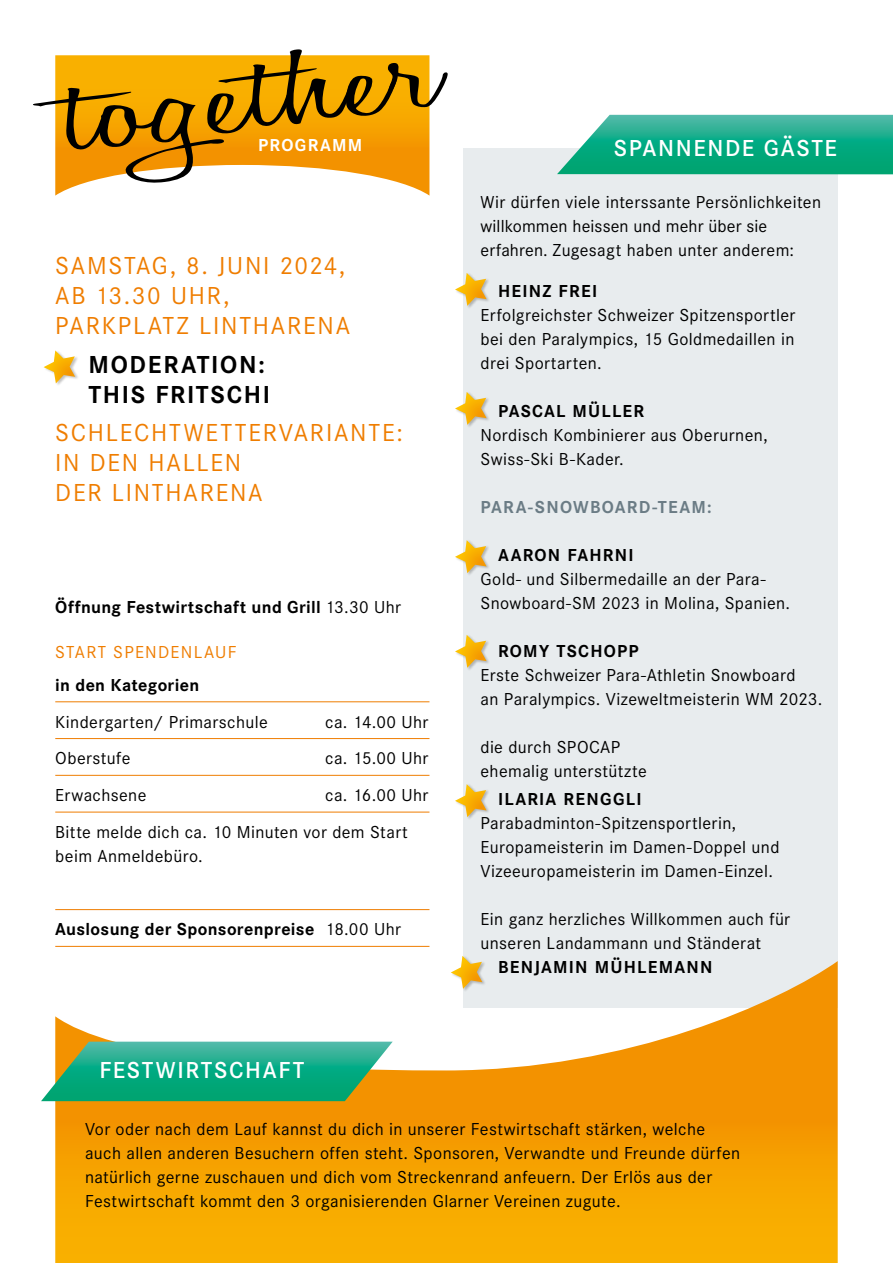
<style>
.page{position:relative;width:893px;height:1263px;background:#fff}
.page>*{position:absolute;margin:0;border:0;box-sizing:border-box;transform-origin:0 0}
.titel{font:25.5px/30px "Corporate S";letter-spacing:.07em;color:#ef7d00}
.titel-2{font:700 25.5px/30px "Corporate S";letter-spacing:.07em;color:#000}
.t1{font:600 24px "Corporate S";letter-spacing:.065em;color:#fff}
.t2{font:18px/24px "Corporate S";letter-spacing:.02em;color:#000}
.t3{font:700 18px "Corporate S";letter-spacing:.02em;color:#000}
.t4{font:700 18px "Corporate S";letter-spacing:.065em;color:#000}
.t5{font:700 18px "Corporate S";letter-spacing:.07em;color:#000}
.t6{font:700 18px "Corporate S";letter-spacing:.065em;color:#6b7c85}
.t7{font:18px "Corporate S";letter-spacing:.07em;color:#ef7d00}
.t8{font:700 18px "Corporate S";letter-spacing:.015em;color:#000}
.titel-3{font:700 18px "Corporate S";letter-spacing:.07em;color:#fff}
.s1{font-weight:400}
</style>
<div class="page">
<svg style="left:55px;top:183px;width:374px;height:13px"></svg>
<svg style="left:33px;top:50px;width:415px;height:133px"></svg>
<div style="left:463px;top:149px;width:375px;height:859px;background:#e8ecee"></div>
<svg style="left:55px;top:961px;width:783px;height:302px"></svg>
<hr style="left:55px;top:701px;width:374px;height:1px;background:#ef7d00">
<hr style="left:55px;top:738px;width:374px;height:1px;background:#ef7d00">
<hr style="left:55px;top:775px;width:374px;height:1px;background:#ef7d00">
<hr style="left:55px;top:812px;width:374px;height:1px;background:#ef7d00">
<hr style="left:55px;top:909px;width:374px;height:1px;background:#ef7d00">
<hr style="left:55px;top:946px;width:374px;height:1px;background:#ef7d00">
<svg style="left:41px;top:1042px;width:352px;height:59px;background:#34ad80"></svg>
<img style="left:468px;top:279px;width:21px;height:29px">
<svg style="left:455px;top:273px;width:32px;height:33px"></svg>
<img style="left:468px;top:398px;width:21px;height:29px">
<svg style="left:455px;top:392px;width:32px;height:33px"></svg>
<img style="left:467px;top:546px;width:22px;height:29px">
<svg style="left:455px;top:540px;width:32px;height:33px"></svg>
<img style="left:468px;top:641px;width:21px;height:29px">
<svg style="left:455px;top:635px;width:32px;height:33px"></svg>
<img style="left:467px;top:790px;width:22px;height:29px">
<svg style="left:455px;top:784px;width:32px;height:33px"></svg>
<img style="left:450px;top:961px;width:38px;height:32px">
<svg style="left:451px;top:956px;width:31px;height:33px"></svg>
<img style="left:43px;top:357px;width:35px;height:28px">
<svg style="left:44px;top:350px;width:31px;height:33px"></svg>
<svg style="left:557px;top:115px;width:336px;height:59px;background:#27b28f"></svg>
<p class="titel-3" style="left:258px;top:135px;width:106px">PROGRAMM</p>
<p class="t1" style="left:614px;top:134px;width:225px">SPANNENDE GÄSTE</p>
<p class="titel" style="left:55px;top:251px;width:291px">SAMSTAG, 8. JUNI 2024,<br>AB 13.30 UHR,</p>
<p class="titel" style="left:55px;top:311px;width:296px">PARKPLATZ LINTHARENA</p>
<p class="titel-2" style="left:88px;top:350px;width:183px">MODERATION:<br>THIS FRITSCHI</p>
<p class="titel" style="left:55px;top:418px;width:349px">SCHLECHTWETTERVARIANTE:<br>IN DEN HALLEN<br>DER LINTHARENA</p>
<p class="t3" style="left:55px;top:597px;width:347px">Öffnung Festwirtschaft und Grill <span class="s1">13.30 Uhr</span></p>
<p class="t7" style="left:55px;top:642px;width:183px">START SPENDENLAUF</p>
<p class="t8" style="left:55px;top:675px;width:145px">in den Kategorien</p>
<p class="t2" style="left:55px;top:710px;width:214px">Kindergarten/ Primarschule</p>
<p class="t2" style="left:325px;top:710px;width:105px">ca. 14.00 Uhr</p>
<p class="t2" style="left:55px;top:747px;width:77px">Oberstufe</p>
<p class="t2" style="left:325px;top:747px;width:105px">ca. 15.00 Uhr</p>
<p class="t2" style="left:55px;top:783px;width:93px">Erwachsene</p>
<p class="t2" style="left:325px;top:783px;width:105px">ca. 16.00 Uhr</p>
<p class="t2" style="left:55px;top:820px;width:354px">Bitte melde dich ca. 10 Minuten vor dem Start beim Anmeldebüro.</p>
<p class="t3" style="left:55px;top:919px;width:347px">Auslosung der Sponsorenpreise <span class="s1">18.00 Uhr</span></p>
<p class="t1" style="left:99px;top:1057px;width:206px">FESTWIRTSCHAFT</p>
<p class="t2" style="left:480px;top:190px;width:342px">Wir dürfen viele interssante Persönlichkeiten willkommen heissen und mehr über sie erfahren. Zugesagt haben unter anderem:</p>
<p class="t4" style="left:498px;top:281px;width:101px">HEINZ FREI</p>
<p class="t2" style="left:480px;top:303px;width:316px;text-align:justify">Erfolgreichster Schweizer Spitzensportler bei den Paralympics, 15 Goldmedaillen in drei Sportarten.</p>
<p class="t4" style="left:498px;top:401px;width:148px">PASCAL MÜLLER</p>
<p class="t2" style="left:480px;top:423px;width:289px">Nordisch Kombinierer aus Oberurnen,</p>
<p class="t2" style="left:480px;top:447px;width:145px">Swiss-Ski B-Kader.</p>
<p class="t6" style="left:480px;top:497px;width:233px">PARA-SNOWBOARD-TEAM:</p>
<p class="t4" style="left:498px;top:545px;width:137px">AARON FAHRNI</p>
<p class="t2" style="left:480px;top:567px;width:311px">Gold- und Silbermedaille an der Para-<br>Snowboard-SM 2023 in Molina, Spanien.</p>
<p class="t5" style="left:498px;top:641px;width:142px">ROMY TSCHOPP</p>
<p class="t2" style="left:480px;top:663px;width:343px">Erste Schweizer Para-Athletin Snowboard<br>an Paralympics. Vizeweltmeisterin WM 2023.</p>
<p class="t2" style="left:480px;top:735px;width:168px">die durch SPOCAP ehemalig unterstützte</p>
<p class="t5" style="left:498px;top:789px;width:145px">ILARIA RENGGLI</p>
<p class="t2" style="left:480px;top:812px;width:300px">Parabadminton-Spitzensportlerin,<br>Europameisterin im Damen-Doppel und<br>Vizeeuropameisterin im Damen-Einzel.</p>
<p class="t2" style="left:480px;top:908px;width:311px">Ein ganz herzliches Willkommen auch für unseren Landammann und Ständerat</p>
<p class="t4" style="left:498px;top:957px;width:216px">BENJAMIN MÜHLEMANN</p>
<p class="t2" style="left:85px;top:1117px;width:657px">Vor oder nach dem Lauf kannst du dich in unserer Festwirtschaft stärken, welche auch allen anderen Besuchern offen steht. Sponsoren, Verwandte und Freunde dürfen natürlich gerne zuschauen und dich vom Streckenrand anfeuern. Der Erlös aus der Festwirtschaft kommt den 3 organisierenden Glarner Vereinen zugute.</p>
</div>
